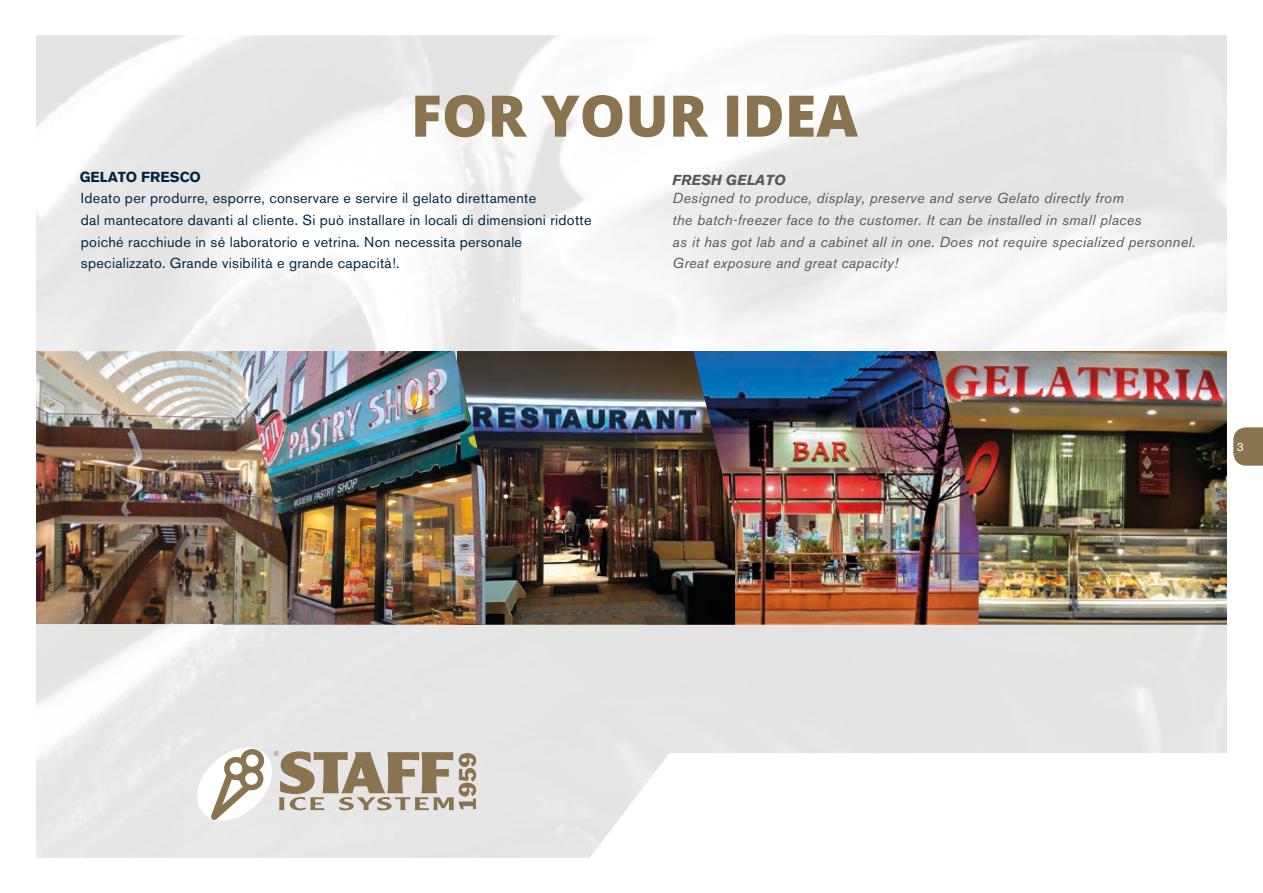
<style>
.page{position:relative;width:1263px;height:893px;background:#fff}
.page>*{position:absolute;margin:0;border:0;box-sizing:border-box;transform-origin:0 0}
.t1{font:800 57.45px "Open Sans";color:#89744f}
.t2{font:14.4px/21.8px "Akzidenz Grotesk BE";letter-spacing:.02em;color:#002542}
.t3{font:italic 14.4px/21.8px "Akzidenz Grotesk BE";letter-spacing:.02em;color:#575756}
.t4{font:700 14.4px "Akzidenz Grotesk BE";color:#002542}
.t5{font:italic 700 14.4px "Akzidenz Grotesk BE";color:#575756}
.t6{font:12px "Akzidenz Grotesk BQ";color:#fff}
</style>
<div class="page">
<svg style="left:192px;top:743px;width:284px;height:82px;background:#ccc6ba"></svg>
<img style="left:979px;top:351px;width:248px;height:274px">
<img style="left:735px;top:351px;width:244px;height:274px">
<img style="left:485px;top:351px;width:250px;height:274px">
<img style="left:222px;top:351px;width:263px;height:274px">
<img style="left:36px;top:351px;width:251px;height:273px">
<svg style="left:1233px;top:427px;width:30px;height:39px"></svg>
<h1 class="t1" style="left:411px;top:72px;width:449px">FOR YOUR IDEA</h1>
<p class="t4" style="left:80px;top:168px;width:123px">GELATO FRESCO</p>
<p class="t5" style="left:673px;top:171px;width:115px">FRESH GELATO</p>
<p class="t2" style="left:81px;top:187px;width:512px">Ideato per produrre, esporre, conservare e servire il gelato direttamente<br>dal mantecatore davanti al cliente. Si può installare in locali di dimensioni ridotte poiché racchiude in sé laboratorio e vetrina. Non necessita personale specializzato. Grande visibilità e grande capacità!.</p>
<p class="t3" style="left:673px;top:187px;width:524px">Designed to produce, display, preserve and serve Gelato directly from<br>the batch-freezer face to the customer. It can be installed in small places<br>as it has got lab and a cabinet all in one. Does not require specialized personnel.<br>Great exposure and great capacity!</p>
<p class="t6" style="left:1237px;top:439px;width:8px">3</p>
</div>
